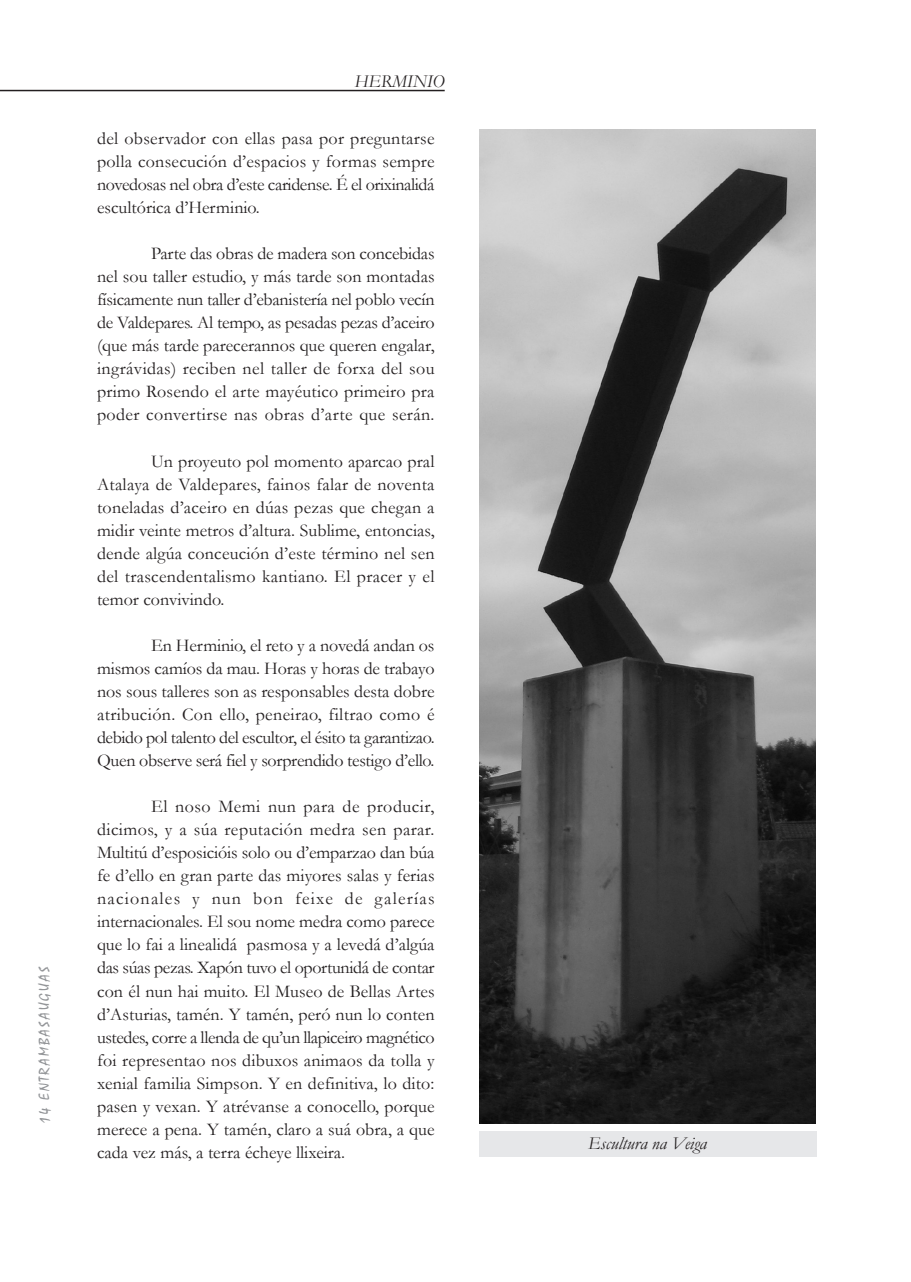
<style>
.page{position:relative;width:911px;height:1282px;background:#fff}
.page>*{position:absolute;margin:0;border:0;box-sizing:border-box;transform-origin:0 0}
.t1{font:18px/23.1px "Garamond";color:#231f20;text-align:justify}
.t2{font:italic 18px "Garamond";color:#231f20}
.t3{font:15px "Mistral";letter-spacing:.155em;color:#939598}
</style>
<div class="page">
<hr style="left:0;top:90px;width:444px;height:1px;background:#231f20">
<img style="left:479px;top:129px;width:336px;height:994px">
<div style="left:479px;top:1131px;width:337px;height:25px;background:#e6e7e9"></div>
<p class="t3" style="left:38px;top:1122px;width:157px;rotate:-90deg">14 ENTRAMBASAUGUAS</p>
<p class="t2" style="left:354px;top:71px;width:92px">HERMINIO</p>
<p class="t1" style="left:97px;top:127px;width:339px">del observador con ellas pasa por preguntarse polla consecución d’espacios y formas sempre novedosas nel obra d’este caridense. É el orixinalidá escultórica d’Herminio.</p>
<p class="t1" style="left:97px;top:242px;width:339px;text-indent:54px">Parte das obras de madera son concebidas nel sou taller estudio, y más tarde son montadas físicamente nun taller d’ebanistería nel poblo vecín de Valdepares. Al tempo, as pesadas pezas d’aceiro (que más tarde parecerannos que queren engalar, ingrávidas) reciben nel taller de forxa del sou primo Rosendo el arte mayéutico primeiro pra poder convertirse nas obras d’arte que serán.</p>
<p class="t1" style="left:97px;top:449px;width:339px;text-indent:54px">Un proyeuto pol momento aparcao pral Atalaya de Valdepares, fainos falar de noventa toneladas d’aceiro en dúas pezas que chegan a midir veinte metros d’altura. Sublime, entoncias, dende algúa conceución d’este término nel sen del trascendentalismo kantiano. El pracer y el temor convivindo.</p>
<p class="t1" style="left:97px;top:633px;width:339px;text-indent:54px">En Herminio, el reto y a novedá andan os mismos camíos da mau. Horas y horas de trabayo nos sous talleres son as responsables desta dobre atribución. Con ello, peneirao, filtrao como é debido pol talento del escultor, el ésito ta garantizao.<br>Quen observe será fiel y sorprendido testigo d’ello.</p>
<p class="t1" style="left:97px;top:795px;width:339px;text-indent:54px">El noso Memi nun para de producir, dicimos, y a súa reputación medra sen parar.<br>Multitú d’esposicióis solo ou d’emparzao dan búa fe d’ello en gran parte das miyores salas y ferias nacionales y nun bon feixe de galerías internacionales. El sou nome medra como parece que lo fai a linealidá pasmosa y a levedá d’algúa das súas pezas. Xapón tuvo el oportunidá de contar con él nun hai muito. El Museo de Bellas Artes d’Asturias, tamén. Y tamén, peró nun lo conten ustedes, corre a llenda de qu’un llapiceiro magnético foi representao nos dibuxos animaos da tolla y xenial familia Simpson. Y en definitiva, lo dito: pasen y vexan. Y atrévanse a conocello, porque merece a pena. Y tamén, claro a suá obra, a que cada vez más, a terra écheye llixeira.</p>
<p class="t2" style="left:588px;top:1133px;width:120px">Escultura na Veiga</p>
</div>
